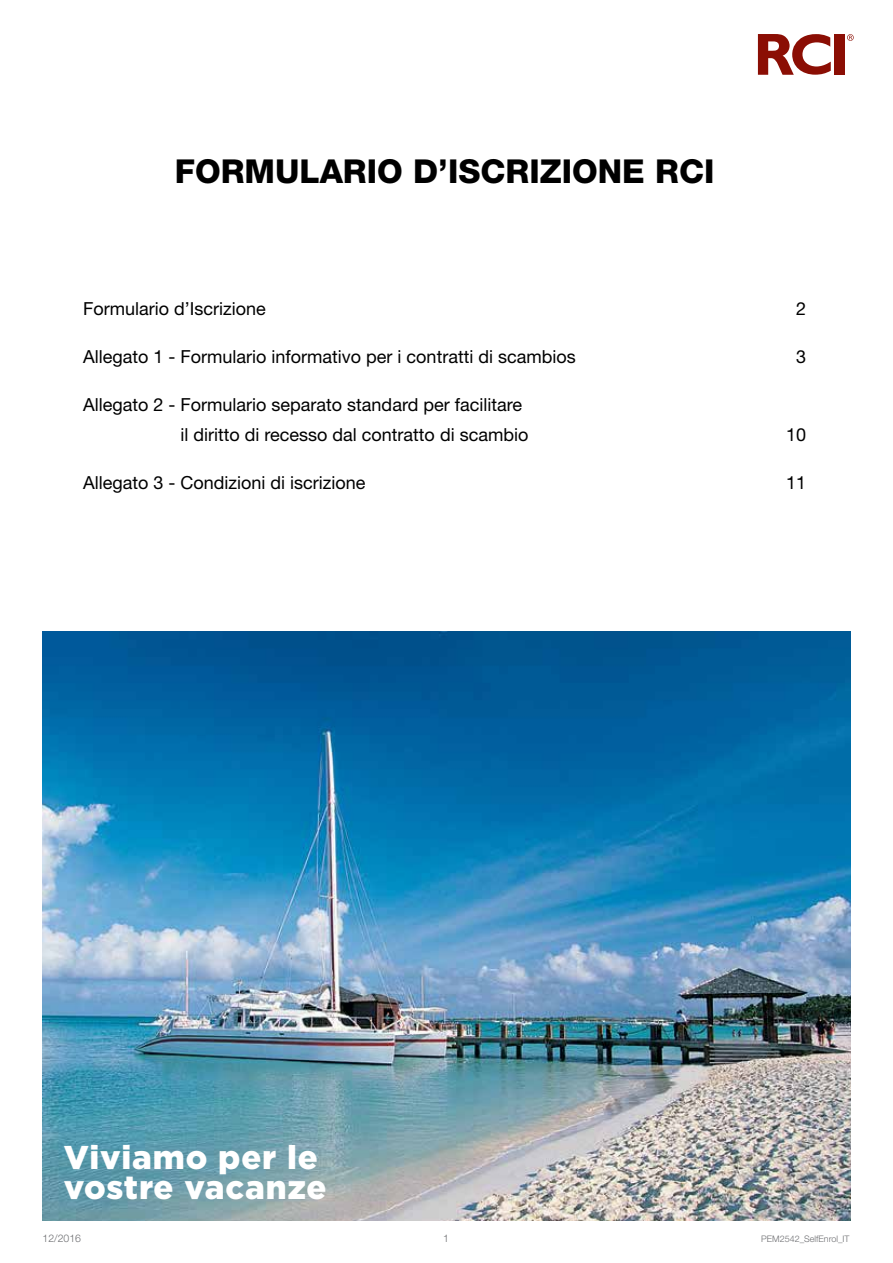
<style>
.page{position:relative;width:893px;height:1263px;background:#fff}
.page>*{position:absolute;margin:0;border:0;box-sizing:border-box;transform-origin:0 0}
.t1{font:800 33px "Helvetica Neue LT Pro";color:#000}
.t2{font:900 33px/30px "Gotham";letter-spacing:.025em;color:#fff}
.t3{font:18px/30px "Helvetica Neue LT Pro";color:#000}
.t4{font:300 10.5px "Helvetica Neue LT Pro";color:#6d6e71}
.t5{font:300 9px "Helvetica Neue LT Pro";color:#6d6e71}
</style>
<div class="page">
<svg style="left:847px;top:34px;width:7px;height:7px"></svg>
<svg style="left:758px;top:34px;width:73px;height:41px"></svg>
<div style="left:835px;top:34px;width:10px;height:41px;background:#8b0e04"></div>
<img style="left:43px;top:631px;width:807px;height:589px">
<h1 class="t1" style="left:175px;top:152px;width:541px">FORMULARIO D’ISCRIZIONE RCI</h1>
<p class="t3" style="left:83px;top:293px;width:184px">Formulario d’Iscrizione</p>
<p class="t3" style="left:796px;top:293px;width:12px">2</p>
<p class="t3" style="left:83px;top:341px;width:494px">Allegato 1 - Formulario informativo per i contratti di scambios</p>
<p class="t3" style="left:796px;top:341px;width:12px">3</p>
<p class="t3" style="left:181px;top:389px;width:349px;text-indent:-97px">Allegato 2 - Formulario separato standard per facilitare il diritto di recesso dal contratto di scambio</p>
<p class="t3" style="left:786px;top:419px;width:22px">10</p>
<p class="t3" style="left:83px;top:467px;width:284px">Allegato 3 - Condizioni di iscrizione</p>
<p class="t3" style="left:786px;top:467px;width:22px">11</p>
<h1 class="t2" style="left:64px;top:1142px;width:264px">Viviamo per le vostre vacanze</h1>
<p class="t4" style="left:43px;top:1231px;width:40px">12/2016</p>
<p class="t4" style="left:443px;top:1231px;width:7px">1</p>
<p class="t5" style="left:761px;top:1233px;width:90px">PEM2542_SelfEnrol_IT</p>
</div>
